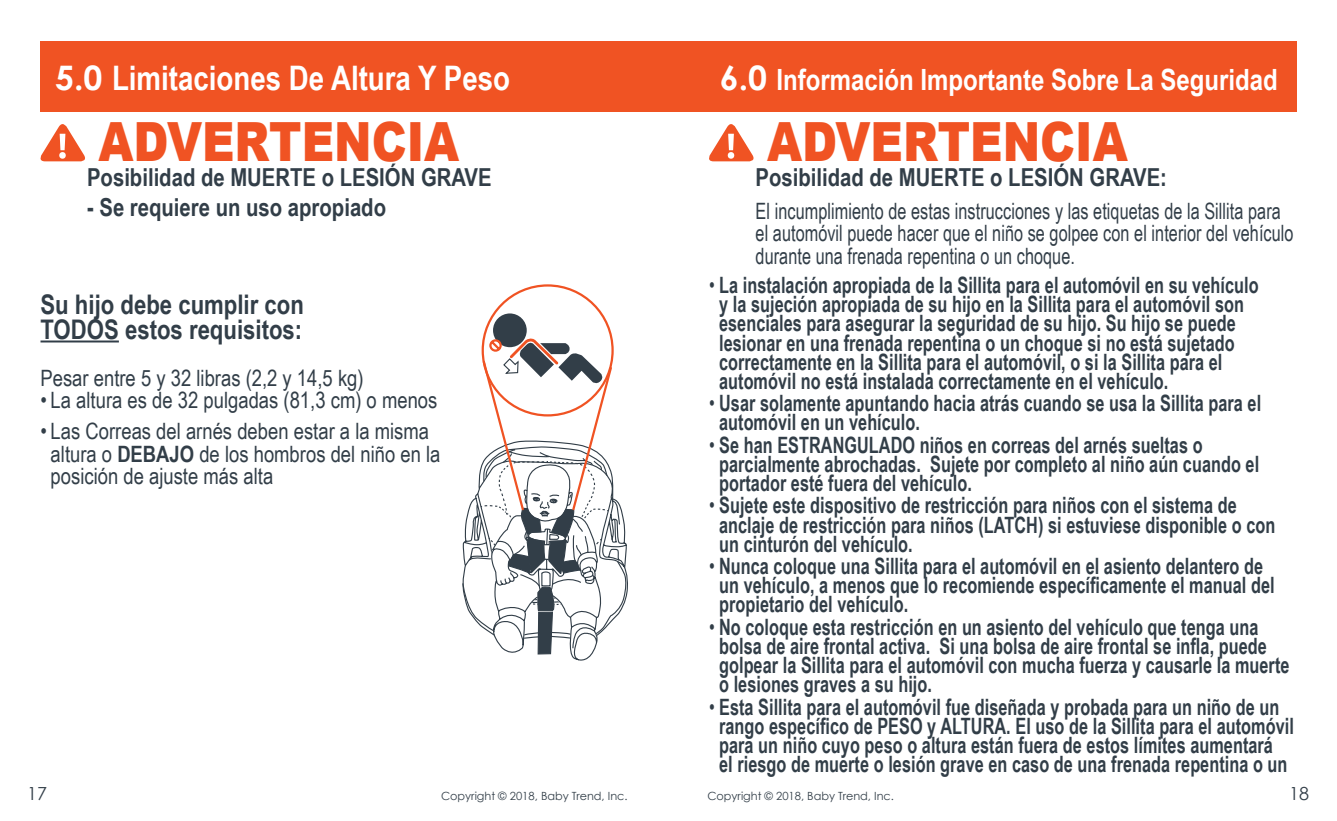
<style>
.page{position:relative;width:1337px;height:821px;background:#fff}
.page>*{position:absolute;margin:0;border:0;box-sizing:border-box;transform-origin:0 0}
.t1{font:900 54px "Arial";color:#f05323;scale:.83 1}
.t2{font:700 33.75px "Arial Narrow";color:#fff}
.t3{font:700 29.25px "Arial Narrow";color:#fff}
.t4{font:700 27px/24.8px "Arial Narrow";color:#323e48}
.t5{font:700 24.75px "Arial Narrow";color:#323e48}
.t6{font:700 22.5px/19.1px "Arial Narrow";letter-spacing:.005em;color:#323e48;scale:.88 1}
.t7{font:22.5px/22.5px "Arial Narrow";letter-spacing:.005em;color:#323e48}
.t8{font:22.5px/22.5px "Arial Narrow";letter-spacing:.005em;color:#323e48;scale:.88 1}
.t9{font:18px "Century Gothic";color:#323e48}
.t10{font:11.25px "Century Gothic";color:#323e48}
.s1{font-family:"Century Gothic"}
.s2{font-family:"Century Gothic";font-size:33.75px}
.s3{font-weight:700}
.s4{font-weight:400}
</style>
<div class="page">
<div style="left:40px;top:40px;width:633px;height:71px;background:#f05323"></div>
<div style="left:655px;top:40px;width:641px;height:71px;background:#f05323"></div>
<hr style="left:40px;top:340px;width:79px;height:2px;background:#323e48">
<svg style="left:40px;top:124px;width:45px;height:37px"></svg>
<div style="left:493px;top:313px;width:34px;height:34px;background:#323e48;border-radius:50%"></div>
<svg style="left:462px;top:337px;width:166px;height:324px"></svg>
<svg style="left:709px;top:124px;width:45px;height:37px"></svg>
<h2 class="t2" style="left:55px;top:52px;width:456px"><span class="s1">5.0</span> Limitaciones De Altura Y Peso</h2>
<h3 class="t3" style="left:719px;top:57px;width:559px"><span class="s2">6.0</span> Información Importante Sobre La Seguridad</h3>
<h1 class="t1" style="left:99px;top:103px;width:436px">ADVERTENCIA</h1>
<p class="t5" style="left:87px;top:159px;width:406px">Posibilidad de MUERTE o LESIÓN GRAVE</p>
<p class="t5" style="left:87px;top:188px;width:300px">- Se requiere un uso apropiado</p>
<p class="t4" style="left:40px;top:290px;width:265px">Su hijo debe cumplir con<br>TODOS estos requisitos:</p>
<p class="t7" style="left:40px;top:366px;width:325px">Pesar entre 5 y 32 libras (2,2 y 14,5 kg)</p>
<p class="t7" style="left:40px;top:388px;width:398px">• La altura es de 32 pulgadas (81,3 cm) o menos</p>
<p class="t7" style="left:51px;top:419px;width:391px;text-indent:-10px">• Las Correas del arnés deben estar a la misma altura o <span class="s3">DEBAJO</span> de los hombros del niño en la posición de ajuste más alta</p>
<h1 class="t1" style="left:767px;top:103px;width:436px">ADVERTENCIA</h1>
<p class="t5" style="left:755px;top:159px;width:413px">Posibilidad de MUERTE o LESIÓN GRAVE:</p>
<p class="t8" style="left:755px;top:199px;width:613px">El incumplimiento de estas instrucciones y las etiquetas de la Sillita para el automóvil puede hacer que el niño se golpee con el interior del vehículo durante una frenada repentina o un choque.</p>
<p class="t6" style="left:719px;top:274px;width:614px;text-indent:-10px"><span class="s4">•</span> La instalación apropiada de la Sillita para el automóvil en su vehículo y la sujeción apropiada de su hijo en la Sillita para el automóvil son esenciales para asegurar la seguridad de su hijo. Su hijo se puede lesionar en una frenada repentina o un choque si no está sujetado correctamente en la Sillita para el automóvil, o si la Sillita para el automóvil no está instalada correctamente en el vehículo.</p>
<p class="t6" style="left:719px;top:392px;width:617px;text-indent:-10px"><span class="s4">•</span> Usar solamente apuntando hacia atrás cuando se usa la Sillita para el automóvil en un vehículo.</p>
<p class="t6" style="left:719px;top:434px;width:615px;text-indent:-10px"><span class="s4">•</span> Se han ESTRANGULADO niños en correas del arnés sueltas o parcialmente abrochadas. Sujete por completo al niño aún cuando el portador esté fuera del vehículo.</p>
<p class="t6" style="left:719px;top:494px;width:633px;text-indent:-10px"><span class="s4">•</span> Sujete este dispositivo de restricción para niños con el sistema de anclaje de restricción para niños (LATCH) si estuviese disponible o con un cinturón del vehículo.</p>
<p class="t6" style="left:719px;top:555px;width:633px;text-indent:-10px"><span class="s4">•</span> Nunca coloque una Sillita para el automóvil en el asiento delantero de un vehículo, a menos que lo recomiende específicamente el manual del propietario del vehículo.</p>
<p class="t6" style="left:719px;top:616px;width:649px;text-indent:-10px"><span class="s4">•</span> No coloque esta restricción en un asiento del vehículo que tenga una bolsa de aire frontal activa. Si una bolsa de aire frontal se infla, puede golpear la Sillita para el automóvil con mucha fuerza y causarle la muerte o lesiones graves a su hijo.</p>
<p class="t6" style="left:719px;top:695px;width:654px;text-indent:-10px"><span class="s4">•</span> Esta Sillita para el automóvil fue diseñada y probada para un niño de un rango específico de PESO y ALTURA. El uso de la Sillita para el automóvil para un niño cuyo peso o altura están fuera de estos límites aumentará<br>el riesgo de muerte o lesión grave en caso de una frenada repentina o un</p>
<p class="t9" style="left:27px;top:782px;width:21px">17</p>
<p class="t10" style="left:441px;top:788px;width:188px">Copyright © 2018, Baby Trend, Inc.</p>
<p class="t10" style="left:707px;top:788px;width:188px">Copyright © 2018, Baby Trend, Inc.</p>
<p class="t9" style="left:1289px;top:782px;width:21px">18</p>
</div>
